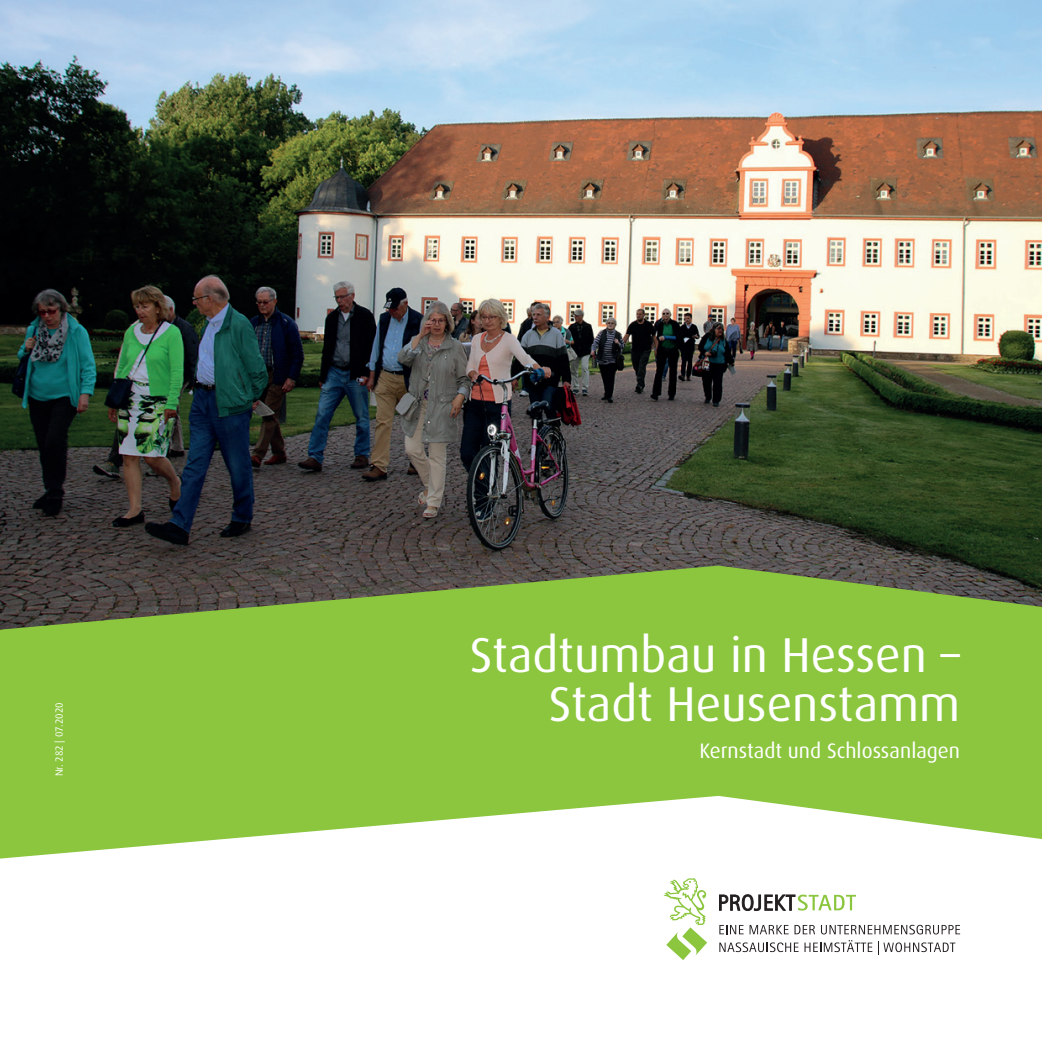
<style>
.page{position:relative;width:1042px;height:1042px;background:#fff}
.page>*{position:absolute;margin:0;border:0;box-sizing:border-box;transform-origin:0 0}
.t1{font:49px/49px "Dax";color:#fff;text-align:right}
.t2{font:21px "Dax";color:#fff}
.t3{font:10.5px "Dax";color:#fff}
</style>
<div class="page">
<img style="left:0;top:0;width:1042px;height:566px">
<svg style="left:0;top:566px;width:1042px;height:292px;background:#92c054"></svg>
<svg style="left:719px;top:925px;width:24px;height:9px"></svg>
<svg style="left:749px;top:925px;width:39px;height:9px"></svg>
<svg style="left:794px;top:925px;width:21px;height:9px"></svg>
<svg style="left:821px;top:925px;width:139px;height:9px"></svg>
<svg style="left:719px;top:942px;width:79px;height:10px"></svg>
<svg style="left:804px;top:940px;width:68px;height:12px"></svg>
<svg style="left:878px;top:941px;width:77px;height:13px"></svg>
<svg style="left:719px;top:894px;width:137px;height:17px"></svg>
<svg style="left:663px;top:878px;width:44px;height:82px"></svg>
<p class="t3" style="left:53px;top:776px;width:76px;rotate:-90deg">Nr. 282 | 07.2020</p>
<p class="t1" style="left:470px;top:631px;width:492px">Stadtumbau in Hessen –<br>Stadt Heusenstamm</p>
<p class="t2" style="left:699px;top:739px;width:262px">Kernstadt und Schlossanlagen</p>
</div>
